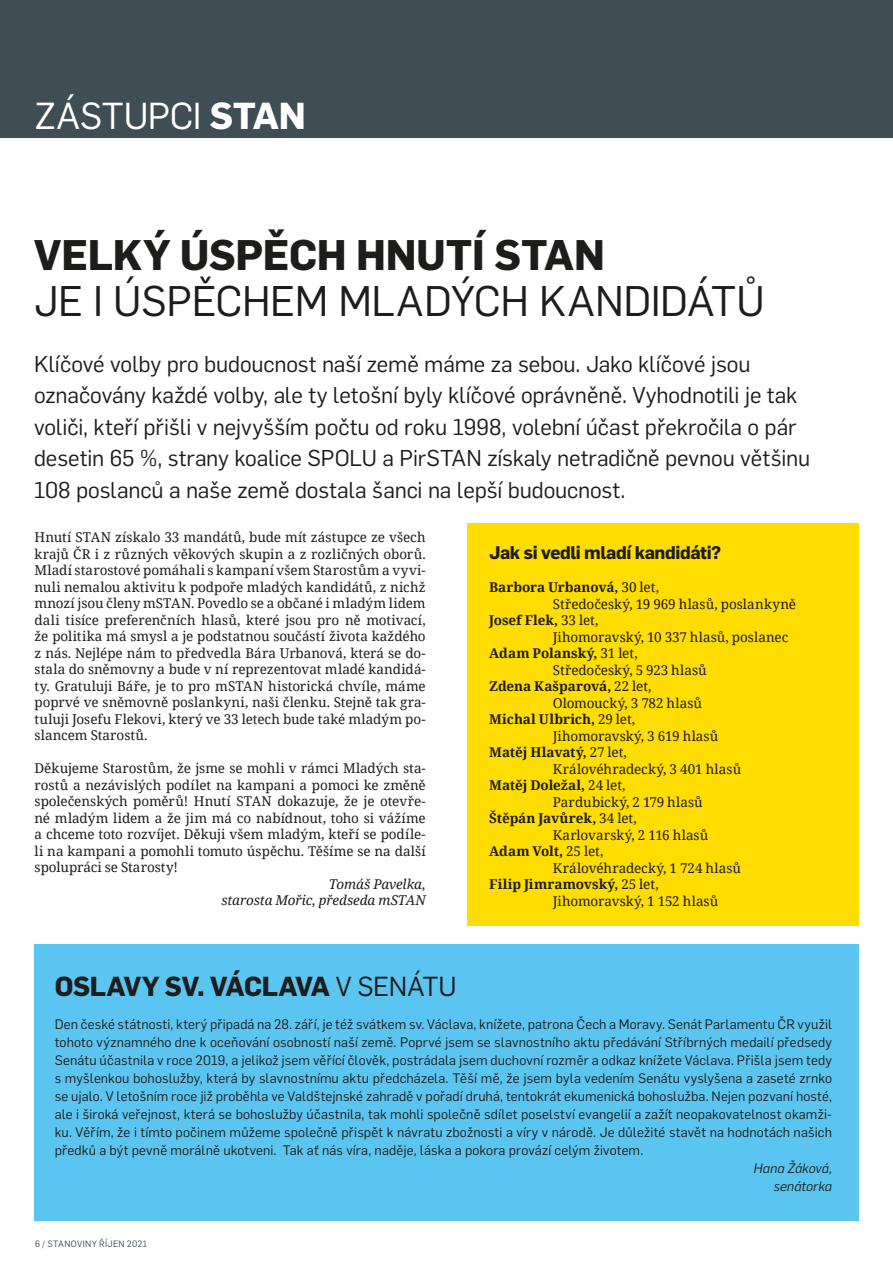
<style>
.page{position:relative;width:893px;height:1263px;background:#fff}
.page>*{position:absolute;margin:0;border:0;box-sizing:border-box;transform-origin:0 0}
.t1{font:42px "Flama";letter-spacing:-.01em;color:#1d1d1b}
.t2{font:700 42px "Flama";letter-spacing:-.01em;color:#1d1d1b}
.t3{font:36.9px "Flama";letter-spacing:-.005em;color:#fff}
.t4{font:700 27px "Flama";letter-spacing:-.015em;color:#1d1d1b}
.t5{font:22.5px/31.5px "Flama";letter-spacing:-.005em;color:#1d1d1b}
.t6{font:700 18px "Flama";letter-spacing:-.025em;color:#1d1d1b}
.t7{font:13.5px/16.5px "Noto Serif";color:#1d1d1b;text-align:justify}
.t8{font:13.5px/18px "Flama";letter-spacing:.01em;color:#1d1d1b;text-align:justify}
.t9{font:700 13.5px "Noto Serif";letter-spacing:-.005em;color:#1d1d1b}
.t10{font:italic 13.5px/16.5px "Noto Serif";letter-spacing:-.01em;color:#1d1d1b;text-align:right}
.t11{font:italic 13.5px/18px "Flama";letter-spacing:.005em;color:#1d1d1b;text-align:right}
.t12{font:9px "Flama";letter-spacing:.03em;color:#3f4e55}
.s1{font-weight:700}
.s2{font-weight:400}
</style>
<div class="page">
<div style="left:34px;top:944px;width:825px;height:276px;background:#5bc5f2"></div>
<div style="left:0;top:0;width:893px;height:138px;background:#3f4e55"></div>
<div style="left:468px;top:523px;width:391px;height:403px;background:#fd0"></div>
<h2 class="t3" style="left:35px;top:90px;width:272px">ZÁSTUPCI <span class="s1">STAN</span></h2>
<h1 class="t2" style="left:34px;top:224px;width:573px">VELKÝ ÚSPĚCH HNUTÍ STAN</h1>
<h1 class="t1" style="left:34px;top:272px;width:732px">JE I ÚSPĚCHEM MLADÝCH KANDIDÁTŮ</h1>
<p class="t5" style="left:34px;top:346px;width:778px">Klíčové volby pro budoucnost naší země máme za sebou. Jako klíčové jsou označovány každé volby, ale ty letošní byly klíčové oprávněně. Vyhodnotili je tak voliči, kteří přišli v nejvyšším počtu od roku 1998, volební účast překročila o pár desetin 65 %, strany koalice SPOLU a PirSTAN získaly netradičně pevnou většinu 108 poslanců a naše země dostala šanci na lepší budoucnost.</p>
<p class="t7" style="left:35px;top:528px;width:393px">Hnutí STAN získalo 33 mandátů, bude mít zástupce ze všech krajů ČR i z různých věkových skupin a z rozličných oborů.<br>Mladí starostové pomáhali s kampaní všem Starostům a vyvi&shy;nuli nemalou aktivitu k podpoře mladých kandidátů, z nichž mnozí jsou členy mSTAN. Povedlo se a občané i mladým lidem dali tisíce preferenčních hlasů, které jsou pro ně motivací, že politika má smysl a je podstatnou součástí života každého z nás. Nejlépe nám to předvedla Bára Urbanová, která se do&shy;stala do sněmovny a bude v ní reprezentovat mladé kandidá&shy;ty. Gratuluji Báře, je to pro mSTAN historická chvíle, máme poprvé ve sněmovně poslankyni, naši členku. Stejně tak gra&shy;tuluji Josefu Flekovi, který ve 33 letech bude také mladým po&shy;slancem Starostů.</p>
<p class="t7" style="left:35px;top:759px;width:393px">Děkujeme Starostům, že jsme se mohli v rámci Mladých sta&shy;rostů a nezávislých podílet na kampani a pomoci ke změně společenských poměrů! Hnutí STAN dokazuje, že je otevře&shy;né mladým lidem a že jim má co nabídnout, toho si vážíme a chceme toto rozvíjet. Děkuji všem mladým, kteří se podíle&shy;li na kampani a pomohli tomuto úspěchu. Těšíme se na další spolupráci se Starosty!</p>
<p class="t10" style="left:221px;top:875px;width:206px">Tomáš Pavelka,<br>starosta Mořic, předseda mSTAN</p>
<h3 class="t4" style="left:55px;top:967px;width:403px">OSLAVY SV. VÁCLAVA <span class="s2">V SENÁTU</span></h3>
<h3 class="t6" style="left:489px;top:540px;width:234px">Jak si vedli mladí kandidáti?</h3>
<p class="t9" style="left:489px;top:578px;width:171px">Barbora Urbanová, <span class="s2">30 let,</span></p>
<p class="t7" style="left:553px;top:595px;width:245px">Středočeský, 19 969 hlasů, poslankyně</p>
<p class="t9" style="left:489px;top:611px;width:111px">Josef Flek, <span class="s2">33 let,</span></p>
<p class="t7" style="left:553px;top:628px;width:237px">Jihomoravský, 10 337 hlasů, poslanec</p>
<p class="t9" style="left:489px;top:644px;width:150px">Adam Polanský, <span class="s2">31 let,</span></p>
<p class="t7" style="left:553px;top:661px;width:155px">Středočeský, 5 923 hlasů</p>
<p class="t9" style="left:489px;top:677px;width:164px">Zdena Kašparová, <span class="s2">22 let,</span></p>
<p class="t7" style="left:553px;top:694px;width:151px">Olomoucký, 3 782 hlasů</p>
<p class="t9" style="left:489px;top:710px;width:148px">Michal Ulbrich, <span class="s2">29 let,</span></p>
<p class="t7" style="left:553px;top:727px;width:167px">Jihomoravský, 3 619 hlasů</p>
<p class="t9" style="left:489px;top:743px;width:139px">Matěj Hlavatý, <span class="s2">27 let,</span></p>
<p class="t7" style="left:553px;top:760px;width:190px">Královéhradecký, 3 401 hlasů</p>
<p class="t9" style="left:489px;top:776px;width:138px">Matěj Doležal, <span class="s2">24 let,</span></p>
<p class="t7" style="left:553px;top:793px;width:151px">Pardubický, 2 179 hlasů</p>
<p class="t9" style="left:489px;top:809px;width:149px">Štěpán Javůrek, <span class="s2">34 let,</span></p>
<p class="t7" style="left:553px;top:826px;width:157px">Karlovarský, 2 116 hlasů</p>
<p class="t9" style="left:489px;top:842px;width:116px">Adam Volt, <span class="s2">25 let,</span></p>
<p class="t7" style="left:553px;top:859px;width:190px">Královéhradecký, 1 724 hlasů</p>
<p class="t9" style="left:489px;top:875px;width:171px">Filip Jimramovský, <span class="s2">25 let,</span></p>
<p class="t7" style="left:553px;top:892px;width:167px">Jihomoravský, 1 152 hlasů</p>
<p class="t8" style="left:55px;top:1014px;width:779px">Den české státnosti, který připadá na 28. září, je též svátkem sv. Václava, knížete, patrona Čech a Moravy. Senát Parlamentu ČR využil tohoto významného dne k oceňování osobností naší země. Poprvé jsem se slavnostního aktu předávání Stříbrných medailí předsedy Senátu účastnila v roce 2019, a jelikož jsem věřící člověk, postrádala jsem duchovní rozměr a odkaz knížete Václava. Přišla jsem tedy s myšlenkou bohoslužby, která by slavnostnímu aktu předcházela. Těší mě, že jsem byla vedením Senátu vyslyšena a zaseté zrnko se ujalo. V letošním roce již proběhla ve Valdštejnské zahradě v pořadí druhá, tentokrát ekumenická bohoslužba. Nejen pozvaní hosté, ale i široká veřejnost, která se bohoslužby účastnila, tak mohli společně sdílet poselství evangelií a zažít neopakovatelnost okamži&shy;ku. Věřím, že i tímto počinem můžeme společně přispět k návratu zbožnosti a víry v národě. Je důležité stavět na hodnotách našich předků a být pevně morálně ukotveni. Tak ať nás víra, naděje, láska a pokora provází celým životem.</p>
<p class="t11" style="left:754px;top:1158px;width:80px">Hana Žáková, senátorka</p>
<p class="t12" style="left:35px;top:1238px;width:114px">6 / STANOVINY ŘÍJEN 2021</p>
</div>
